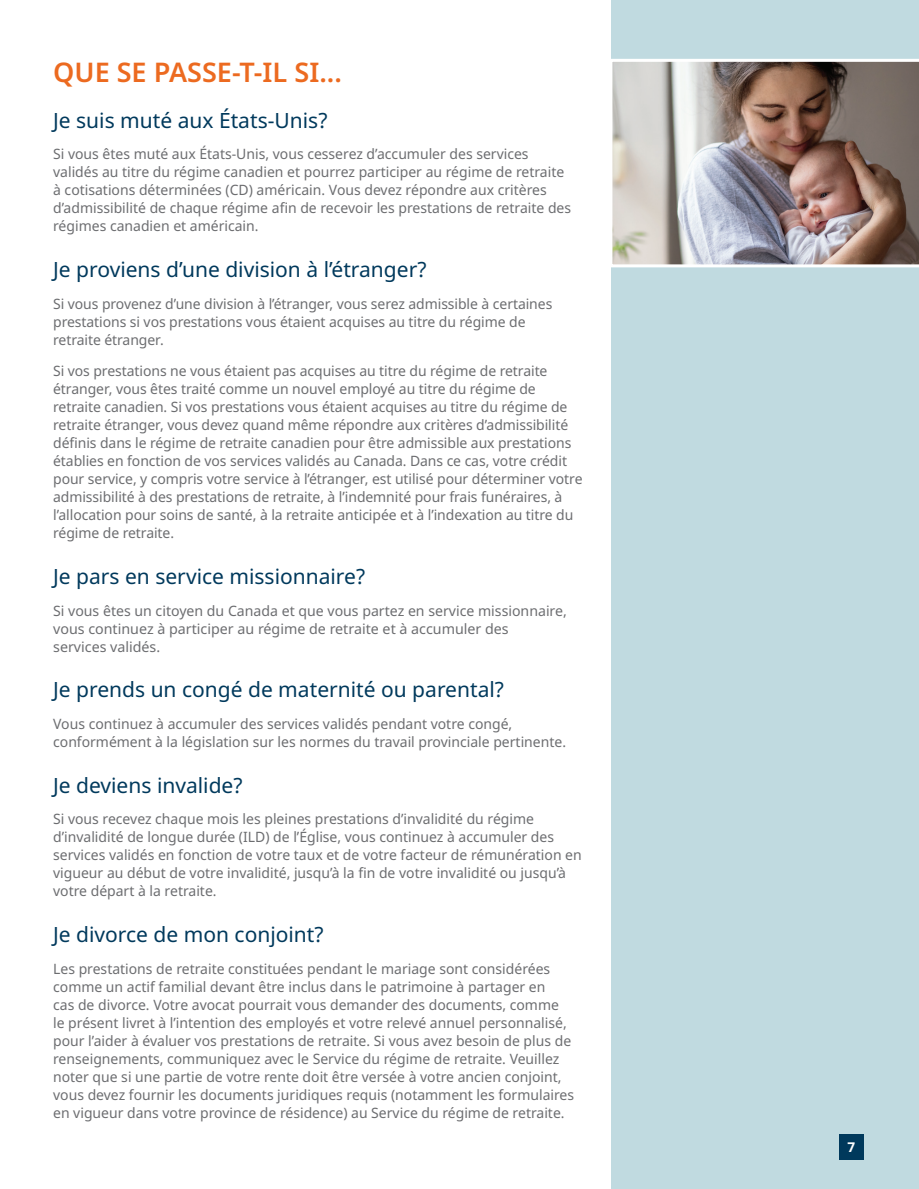
<style>
.page{position:relative;width:919px;height:1189px;background:#fff}
.page>*{position:absolute;margin:0;border:0;box-sizing:border-box;transform-origin:0 0}
.t1{font:600 27px "Noto Sans";color:#ec6a20}
.t2{font:21px "Noto Sans";color:#00395c}
.t3{font:14.25px/18px "Noto Sans";color:#6c6d70}
.t4{font:700 13.5px "Noto Sans";color:#fff}
</style>
<div class="page">
<div style="left:611px;top:0;width:308px;height:1188px;background:#c0dae0"></div>
<div style="left:839px;top:1133px;width:24px;height:26px;background:#00395c"></div>
<img style="left:611px;top:59px;width:308px;height:208px">
<h1 class="t1" style="left:53px;top:53px;width:290px">QUE SE PASSE-T-IL SI...</h1>
<h2 class="t2" style="left:53px;top:105px;width:276px">Je suis muté aux États-Unis?</h2>
<p class="t3" style="left:53px;top:145px;width:519px">Si vous êtes muté aux États-Unis, vous cesserez d’accumuler des services validés au titre du régime canadien et pourrez participer au régime de retraite à cotisations déterminées (CD) américain. Vous devez répondre aux critères d’admissibilité de chaque régime afin de recevoir les prestations de retraite des régimes canadien et américain.</p>
<h2 class="t2" style="left:53px;top:255px;width:375px">Je proviens d’une division à l’étranger?</h2>
<p class="t3" style="left:53px;top:295px;width:501px">Si vous provenez d’une division à l’étranger, vous serez admissible à certaines prestations si vos prestations vous étaient acquises au titre du régime de retraite étranger.</p>
<p class="t3" style="left:53px;top:362px;width:531px">Si vos prestations ne vous étaient pas acquises au titre du régime de retraite étranger, vous êtes traité comme un nouvel employé au titre du régime de retraite canadien. Si vos prestations vous étaient acquises au titre du régime de retraite étranger, vous devez quand même répondre aux critères d’admissibilité définis dans le régime de retraite canadien pour être admissible aux prestations établies en fonction de vos services validés au Canada. Dans ce cas, votre crédit pour service, y compris votre service à l’étranger, est utilisé pour déterminer votre admissibilité à des prestations de retraite, à l’indemnité pour frais funéraires, à l’allocation pour soins de santé, à la retraite anticipée et à l’indexation au titre du régime de retraite.</p>
<h2 class="t2" style="left:53px;top:561px;width:313px">Je pars en service missionnaire?</h2>
<p class="t3" style="left:53px;top:601px;width:515px">Si vous êtes un citoyen du Canada et que vous partez en service missionnaire, vous continuez à participer au régime de retraite et à accumuler des<br>services validés.</p>
<h2 class="t2" style="left:53px;top:675px;width:452px">Je prends un congé de maternité ou parental?</h2>
<p class="t3" style="left:53px;top:715px;width:514px">Vous continuez à accumuler des services validés pendant votre congé, conformément à la législation sur les normes du travail provinciale pertinente.</p>
<h2 class="t2" style="left:53px;top:770px;width:191px">Je deviens invalide?</h2>
<p class="t3" style="left:53px;top:810px;width:530px">Si vous recevez chaque mois les pleines prestations d’invalidité du régime d’invalidité de longue durée (ILD) de l’Église, vous continuez à accumuler des services validés en fonction de votre taux et de votre facteur de rémunération en vigueur au début de votre invalidité, jusqu’à la fin de votre invalidité ou jusqu’à votre départ à la retraite.</p>
<h2 class="t2" style="left:53px;top:919px;width:272px">Je divorce de mon conjoint?</h2>
<p class="t3" style="left:53px;top:959px;width:522px">Les prestations de retraite constituées pendant le mariage sont considérées comme un actif familial devant être inclus dans le patrimoine à partager en<br>cas de divorce. Votre avocat pourrait vous demander des documents, comme<br>le présent livret à l’intention des employés et votre relevé annuel personnalisé, pour l’aider à évaluer vos prestations de retraite. Si vous avez besoin de plus de renseignements, communiquez avec le Service du régime de retraite. Veuillez noter que si une partie de votre rente doit être versée à votre ancien conjoint, vous devez fournir les documents juridiques requis (notamment les formulaires en vigueur dans votre province de résidence) au Service du régime de retraite.</p>
<p class="t4" style="left:847px;top:1137px;width:9px">7</p>
</div>
